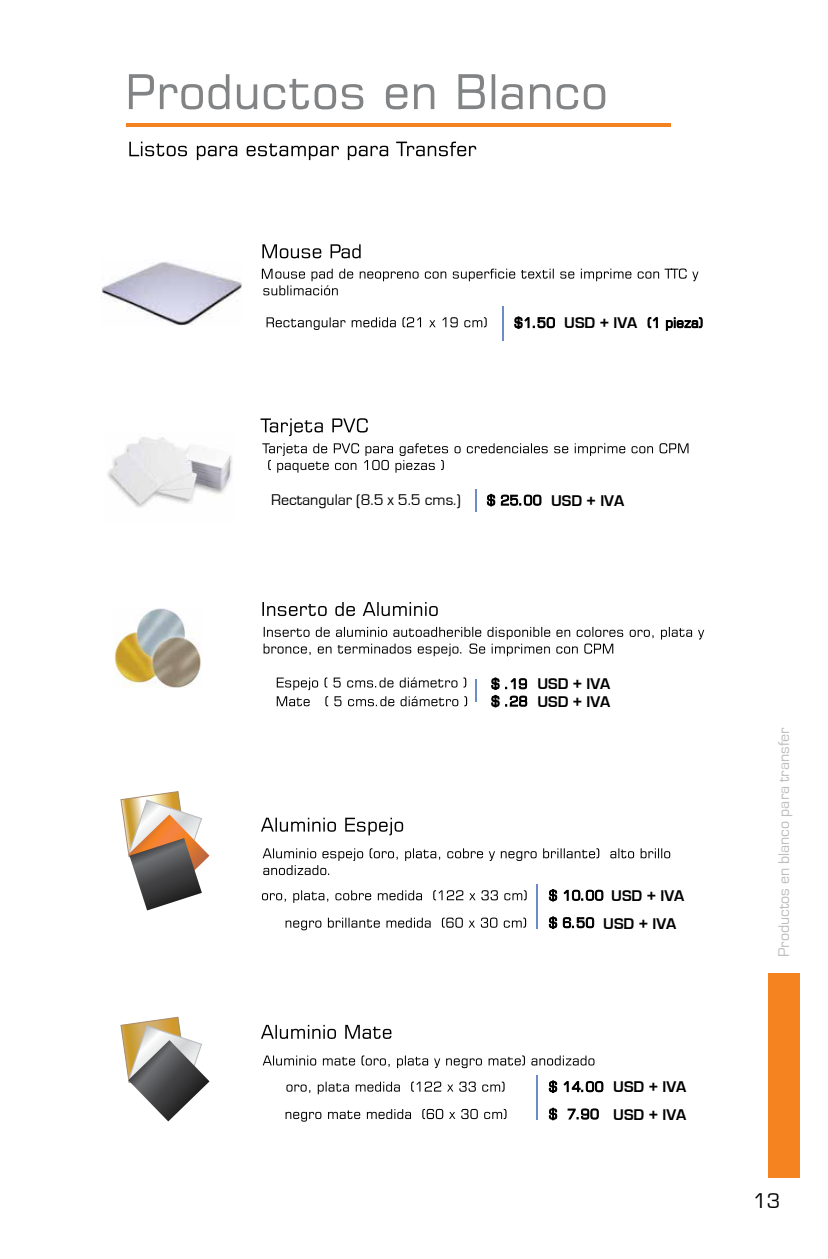
<style>
.page{position:relative;width:828px;height:1259px;background:#fff}
.page>*{position:absolute;margin:0;border:0;box-sizing:border-box;transform-origin:0 0}
.t1{font:22px "Eurostile";color:#000}
.t2{font:700 16px/18px "Eurostile";color:#000}
.t3{font:16px "Eurostile";color:#bcbec0}
.t4{font:16px "Eurostile";color:#000}
</style>
<div class="page">
<svg style="left:129px;top:74px;width:476px;height:35px"></svg>
<hr style="left:126px;top:123px;width:544px;height:4px;background:#f58220">
<svg style="left:262px;top:443px;width:426px;height:30px"></svg>
<svg style="left:263px;top:848px;width:407px;height:27px"></svg>
<svg style="left:263px;top:1055px;width:331px;height:13px"></svg>
<svg style="left:264px;top:627px;width:440px;height:29px"></svg>
<svg style="left:266px;top:317px;width:221px;height:13px"></svg>
<svg style="left:262px;top:890px;width:265px;height:13px"></svg>
<svg style="left:286px;top:1081px;width:218px;height:13px"></svg>
<svg style="left:285px;top:917px;width:241px;height:13px"></svg>
<svg style="left:285px;top:1109px;width:221px;height:12px"></svg>
<svg style="left:277px;top:677px;width:189px;height:13px"></svg>
<svg style="left:277px;top:696px;width:190px;height:10px"></svg>
<hr style="left:536px;top:884px;width:2px;height:45px;background:#6d8cc7">
<hr style="left:536px;top:1075px;width:2px;height:45px;background:#6d8cc7">
<hr style="left:502px;top:306px;width:2px;height:35px;background:#6d8cc7">
<hr style="left:474px;top:489px;width:2px;height:22px;background:#6d8cc7">
<hr style="left:474px;top:680px;width:2px;height:22px;background:#6d8cc7">
<svg style="left:486px;top:494px;width:56px;height:12px"></svg>
<svg style="left:548px;top:889px;width:55px;height:12px"></svg>
<svg style="left:548px;top:1080px;width:55px;height:13px"></svg>
<svg style="left:548px;top:916px;width:46px;height:13px"></svg>
<svg style="left:548px;top:1107px;width:51px;height:13px"></svg>
<svg style="left:491px;top:677px;width:36px;height:30px"></svg>
<svg style="left:514px;top:316px;width:41px;height:13px"></svg>
<svg style="left:647px;top:317px;width:56px;height:14px"></svg>
<svg style="left:262px;top:244px;width:99px;height:14px"></svg>
<svg style="left:260px;top:418px;width:108px;height:18px"></svg>
<svg style="left:261px;top:817px;width:142px;height:18px"></svg>
<svg style="left:261px;top:1025px;width:130px;height:14px"></svg>
<svg style="left:262px;top:602px;width:176px;height:14px"></svg>
<svg style="left:120px;top:1016px;width:89px;height:105px"></svg>
<svg style="left:120px;top:791px;width:89px;height:119px"></svg>
<img style="left:115px;top:608px;width:86px;height:79px">
<img style="left:107px;top:437px;width:125px;height:71px">
<img style="left:101px;top:262px;width:140px;height:63px">
<svg style="left:129px;top:142px;width:347px;height:18px"></svg>
<svg style="left:262px;top:268px;width:436px;height:27px"></svg>
<div style="left:768px;top:972px;width:31px;height:205px;background:#f58320"></div>
<p class="t4" style="left:271px;top:491px;width:191px">Rectangular (8.5 x 5.5 cms.)</p>
<p class="t2" style="left:564px;top:314px;width:75px">USD + IVA</p>
<p class="t2" style="left:551px;top:492px;width:75px">USD + IVA</p>
<p class="t2" style="left:537px;top:675px;width:75px">USD + IVA<br>USD + IVA</p>
<p class="t2" style="left:603px;top:882px;width:83px;line-height:27.8px;text-align:center">USD + IVA<br>USD + IVA</p>
<p class="t2" style="left:613px;top:1072px;width:75px;line-height:28.4px">USD + IVA<br>USD + IVA</p>
<p class="t3" style="left:775px;top:957px;width:231px;rotate:-90deg">Productos en blanco para transfer</p>
<h1 class="t1" style="left:753px;top:1188px;width:28px">13</h1>
</div>
